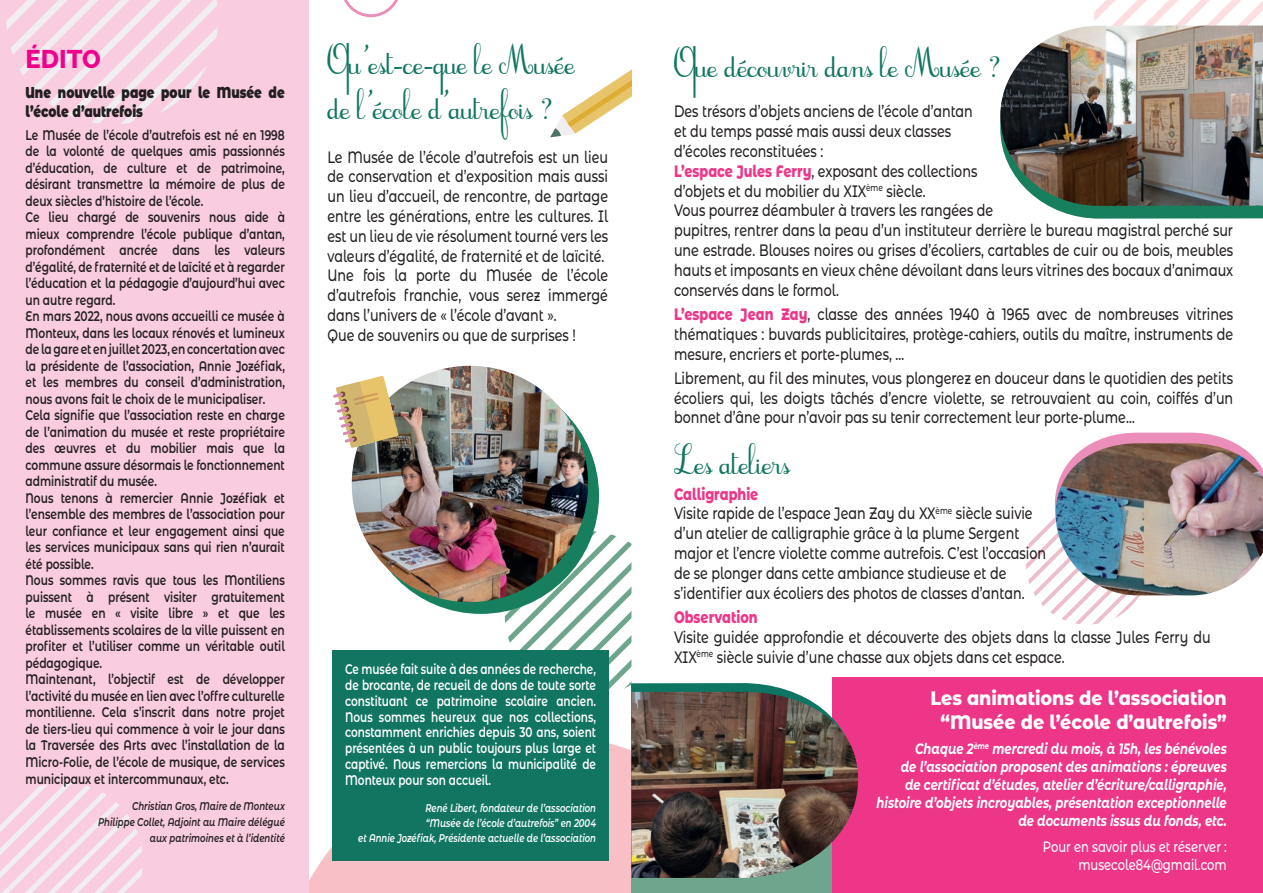
<style>
.page{position:relative;width:1263px;height:893px;background:#fff}
.page>*{position:absolute;margin:0;border:0;box-sizing:border-box;transform-origin:0 0}
.t1{font:800 25.5px "Raleway";color:#ed028c}
.t2{font:22.5px/45px "Cursif";color:#117562}
.t3{font:800 19.5px/24px "Montserrat Alternates";color:#fff;text-align:center;scale:.9 1}
.t4{font:500 16.5px/19.8px "Montserrat Alternates";color:#231f20;scale:.77 1}
.t5{font:800 16.5px "Montserrat Alternates";color:#ee3689;scale:.77 1}
.t6{font:900 15.75px/19.5px "Montserrat Alternates";color:#231f20;scale:.76 1}
.t7{font:italic 700 15px/18px "Montserrat Alternates";color:#fff;text-align:right;scale:.77 1}
.t8{font:500 15px/18px "Montserrat Alternates";color:#fff;text-align:right;scale:.77 1}
.t9{font:600 13.95px/16.5px "Montserrat Alternates";color:#231f20;scale:.76 1}
.t10{font:600 13.95px/15.8px "Montserrat Alternates";color:#fff;text-align:justify;scale:.75 1}
.t11{font:italic 600 11.25px/15px "Montserrat Alternates";color:#fff;text-align:right;scale:.75 1}
.t12{font:italic 600 11.25px/15.8px "Montserrat Alternates";color:#231f20;text-align:right;scale:.76 1}
.s1{font-weight:800;color:#ee3689}
</style>
<div class="page">
<svg style="left:308px;top:734px;width:197px;height:159px;fill:#f9bfc6"></svg>
<svg style="left:344px;top:0;width:54px;height:17px"></svg>
<svg style="left:550px;top:70px;width:81px;height:67px"></svg>
<img style="left:363px;top:378px;width:236px;height:236px;border-radius:50%">
<img style="left:352px;top:366px;width:118px;height:235px">
<svg style="left:333px;top:376px;width:66px;height:72px"></svg>
<div style="left:0;top:0;width:308px;height:893px;background:#f9ccdf"></div>
<svg style="left:6px;top:0;width:212px;height:124px"></svg>
<svg style="left:0;top:782px;width:143px;height:111px"></svg>
<svg style="left:1094px;top:0;width:169px;height:26px"></svg>
<svg style="left:1026px;top:433px;width:209px;height:192px"></svg>
<img style="left:1056px;top:443px;width:207px;height:152px">
<div style="left:833px;top:677px;width:430px;height:216px;background:#ee3689"></div>
<svg style="left:1049px;top:206px;width:214px;height:13px;background:#318d6f"></svg>
<img style="left:1000px;top:26px;width:263px;height:180px">
<div style="left:332px;top:650px;width:277px;height:211px;background:#117562"></div>
<svg style="left:505px;top:531px;width:354px;height:362px"></svg>
<img style="left:631px;top:692px;width:227px;height:186px">
<h1 class="t1" style="left:26px;top:44px;width:77px">ÉDITO</h1>
<p class="t6" style="left:26px;top:81px;width:343px">Une nouvelle page pour le Musée de l’école d’autrefois</p>
<p class="t9" style="left:26px;top:126px;width:343px">Le Musée de l’école d’autrefois est né en 1998 de la volonté de quelques amis passionnés d’éducation, de culture et de patrimoine, désirant transmettre la mémoire de plus de deux siècles d’histoire de l’école.<br>Ce lieu chargé de souvenirs nous aide à mieux comprendre l’école publique d’antan, profondément ancrée dans les valeurs d’égalité, de fraternité et de laïcité et à regarder l’éducation et la pédagogie d’aujourd’hui avec un autre regard.<br>En mars 2022, nous avons accueilli ce musée à Monteux, dans les locaux rénovés et lumineux de la gare et en juillet 2023, en concertation avec la présidente de l’association, Annie Jozéfiak, et les membres du conseil d’administration, nous avons fait le choix de le municipaliser.<br>Cela signifie que l’association reste en charge de l’animation du musée et reste propriétaire des œuvres et du mobilier mais que la commune assure désormais le fonctionnement administratif du musée.<br>Nous tenons à remercier Annie Jozéfiak et l’ensemble des membres de l’association pour leur confiance et leur engagement ainsi que les services municipaux sans qui rien n’aurait été possible.<br>Nous sommes ravis que tous les Montiliens puissent à présent visiter gratuitement le musée en « visite libre » et que les établissements scolaires de la ville puissent en profiter et l’utiliser comme un véritable outil pédagogique.<br>Maintenant, l’objectif est de développer l’activité du musée en lien avec l’offre culturelle montilienne. Cela s’inscrit dans notre projet de tiers-lieu qui commence à voir le jour dans la Traversée des Arts avec l’installation de la Micro-Folie, de l’école de musique, de services municipaux et intercommunaux, etc.</p>
<p class="t12" style="left:98px;top:798px;width:247px">Christian Gros, Maire de Monteux<br>Philippe Collet, Adjoint au Maire délégué aux patrimoines et à l’identité</p>
<h2 class="t2" style="left:327px;top:44px;width:249px">Qu’est-ce-que le Musée de l’école d’autrefois ?</h2>
<p class="t4" style="left:327px;top:146px;width:366px">Le Musée de l’école d’autrefois est un lieu de conservation et d’exposition mais aussi un lieu d’accueil, de rencontre, de partage entre les générations, entre les cultures. Il est un lieu de vie résolument tourné vers les valeurs d’égalité, de fraternité et de laïcité.<br>Une fois la porte du Musée de l’école d’autrefois franchie, vous serez immergé dans l’univers de « l’école d’avant ».<br>Que de souvenirs ou que de surprises !</p>
<p class="t10" style="left:345px;top:661px;width:336px">Ce musée fait suite à des années de recherche, de brocante, de recueil de dons de toute sorte constituant ce patrimoine scolaire ancien.<br>Nous sommes heureux que nos collections, constamment enrichies depuis 30 ans, soient présentées à un public toujours plus large et captivé. Nous remercions la municipalité de Monteux pour son accueil.</p>
<p class="t11" style="left:358px;top:799px;width:319px">René Libert, fondateur de l’association<br>“Musée de l’école d’autrefois” en 2004<br>et Annie Jozéfiak, Présidente actuelle de l’association</p>
<h2 class="t2" style="left:674px;top:47px;width:328px">Que découvrir dans le Musée ?</h2>
<p class="t4" style="left:674px;top:101px;width:728px">Des trésors d’objets anciens de l’école d’antan<br>et du temps passé mais aussi deux classes<br>d’écoles reconstituées :<br><span class="s1">L’espace Jules Ferry</span>, exposant des collections<br>d’objets et du mobilier du XIX<sup>ème</sup> siècle.<br>Vous pourrez déambuler à travers les rangées de<br>pupitres, rentrer dans la peau d’un instituteur derrière le bureau magistral perché sur une estrade. Blouses noires ou grises d’écoliers, cartables de cuir ou de bois, meubles hauts et imposants en vieux chêne dévoilant dans leurs vitrines des bocaux d’animaux conservés dans le formol.</p>
<p class="t4" style="left:674px;top:303px;width:728px;text-align:justify"><span class="s1">L’espace Jean Zay</span>, classe des années 1940 à 1965 avec de nombreuses vitrines thématiques : buvards publicitaires, protège-cahiers, outils du maître, instruments de mesure, encriers et porte-plumes, …</p>
<p class="t4" style="left:674px;top:367px;width:728px;text-align:justify">Librement, au fil des minutes, vous plongerez en douceur dans le quotidien des petits écoliers qui, les doigts tâchés d’encre violette, se retrouvaient au coin, coiffés d’un bonnet d’âne pour n’avoir pas su tenir correctement leur porte-plume…</p>
<h2 class="t2" style="left:674px;top:443px;width:118px">Les ateliers</h2>
<p class="t4" style="left:674px;top:483px;width:485px"><span class="s1">Calligraphie<br></span>Visite rapide de l’espace Jean Zay du XX<sup>ème</sup> siècle suivie d’un atelier de calligraphie grâce à la plume Sergent major et l’encre violette comme autrefois. C’est l’occasion de se plonger dans cette ambiance studieuse et de s’identifier aux écoliers des photos de classes d’antan.</p>
<p class="t5" style="left:674px;top:605px;width:110px">Observation</p>
<p class="t4" style="left:674px;top:626px;width:698px">Visite guidée approfondie et découverte des objets dans la classe Jules Ferry du<br>XIX<sup>ème</sup> siècle suivie d’une chasse aux objets dans cet espace.</p>
<p class="t3" style="left:930px;top:685px;width:331px">Les animations de l’association “Musée de l’école d’autrefois”</p>
<p class="t7" style="left:876px;top:739px;width:456px">Chaque 2<sup>ème</sup> mercredi du mois, à 15h, les bénévoles<br>de l’association proposent des animations : épreuves<br>de certificat d’études, atelier d’écriture/calligraphie, histoire d’objets incroyables, présentation exceptionnelle de documents issus du fonds, etc.</p>
<p class="t8" style="left:1043px;top:837px;width:240px">Pour en savoir plus et réserver : musecole84@gmail.com</p>
</div>
